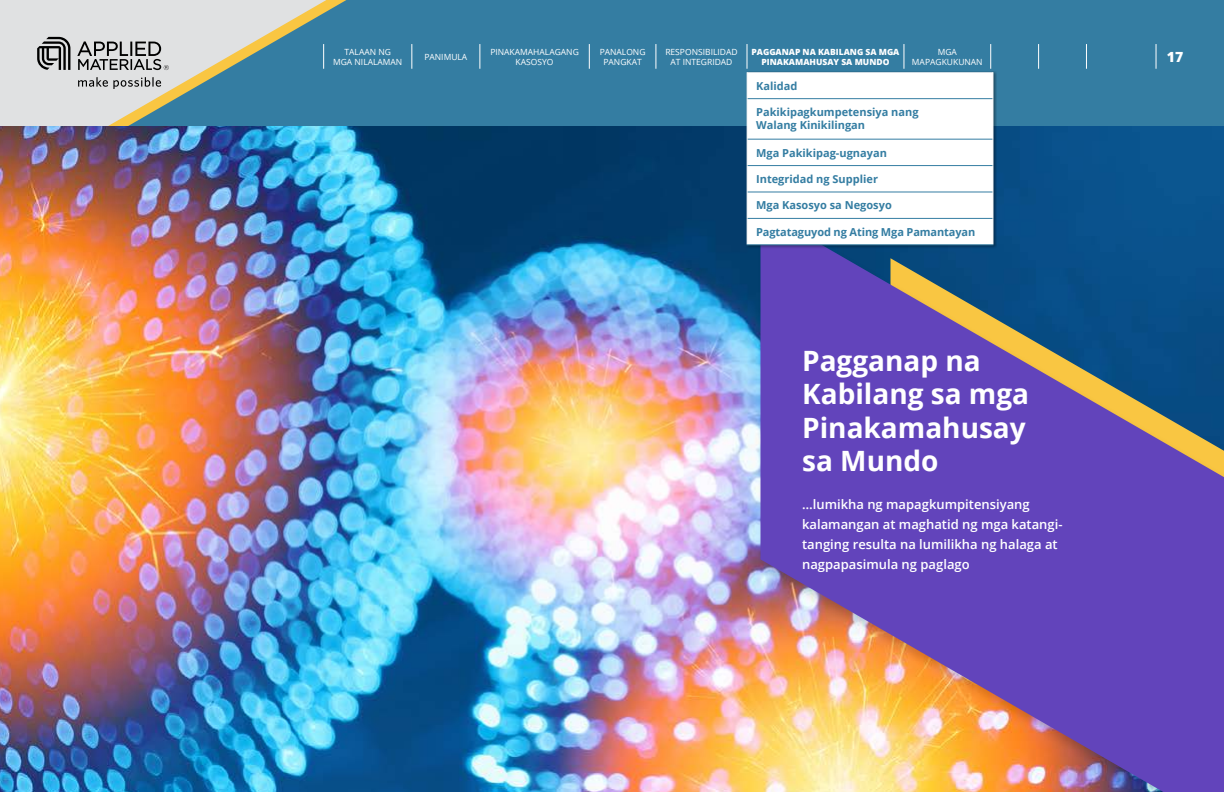
<style>
.page{position:relative;width:1224px;height:792px;background:#fff}
.page>*{position:absolute;margin:0;border:0;box-sizing:border-box;transform-origin:0 0}
.t1{font:700 28px/33.6px "Open Sans";color:#fff}
.t2{font:800 14px "Open Sans";color:#fff}
.t3{font:600 13px/20px "Open Sans";color:#fff}
.t4{font:700 11px/13.2px "Open Sans";color:#347da2}
.t5{font:8.5px/10.2px "Open Sans";color:#fff;text-align:center}
.t6{font:800 8.5px/10.2px "Open Sans";color:#fff;text-align:center}
</style>
<div class="page">
<div style="left:0;top:0;width:1224px;height:126px;background:#347da2"></div>
<svg style="left:0;top:0;width:333px;height:126px;fill:#e0e1e2"></svg>
<svg style="left:78px;top:77px;width:83px;height:12px"></svg>
<svg style="left:37px;top:37px;width:33px;height:33px"></svg>
<svg style="left:77px;top:41px;width:92px;height:29px"></svg>
<img style="left:0;top:126px;width:1224px;height:666px">
<svg style="left:760px;top:210px;width:464px;height:582px;fill:#6244bb"></svg>
<div style="left:745px;top:71px;width:252px;height:178px;background:#000;opacity:.4"></div>
<svg style="left:748px;top:72px;width:244px;height:172px"></svg>
<hr style="left:747px;top:99px;width:1px;height:40px;background:#fff">
<hr style="left:992px;top:99px;width:1px;height:40px;background:#fff">
<svg style="left:747px;top:139px;width:1px;height:105px"></svg>
<svg style="left:992px;top:139px;width:1px;height:105px"></svg>
<hr style="left:748px;top:98px;width:244px;height:1px;background:#347da2">
<hr style="left:747px;top:244px;width:246px;height:1px;background:#347da2">
<hr style="left:748px;top:139px;width:244px;height:1px;background:#347da2">
<hr style="left:748px;top:165px;width:244px;height:1px;background:#347da2">
<hr style="left:748px;top:192px;width:244px;height:1px;background:#347da2">
<hr style="left:748px;top:218px;width:244px;height:1px;background:#347da2">
<svg style="left:323px;top:44px;width:1px;height:25px"></svg>
<svg style="left:412px;top:44px;width:1px;height:25px"></svg>
<svg style="left:480px;top:44px;width:1px;height:25px"></svg>
<svg style="left:589px;top:44px;width:1px;height:25px"></svg>
<svg style="left:656px;top:44px;width:1px;height:25px"></svg>
<svg style="left:747px;top:44px;width:1px;height:55px"></svg>
<svg style="left:904px;top:44px;width:1px;height:25px"></svg>
<svg style="left:990px;top:44px;width:3px;height:55px"></svg>
<svg style="left:1038px;top:44px;width:1px;height:25px"></svg>
<svg style="left:1086px;top:44px;width:1px;height:25px"></svg>
<svg style="left:1156px;top:44px;width:1px;height:25px"></svg>
<p class="t5" style="left:333px;top:46px;width:71px">TALAAN NG<br>MGA NILALAMAN</p>
<p class="t5" style="left:424px;top:51px;width:44px">PANIMULA</p>
<p class="t5" style="left:490px;top:46px;width:90px">PINAKAMAHALAGANG<br>KASOSYO</p>
<p class="t5" style="left:600px;top:46px;width:47px">PANALONG<br>PANGKAT</p>
<p class="t5" style="left:665px;top:46px;width:74px">RESPONSIBILIDAD<br>AT INTEGRIDAD</p>
<p class="t6" style="left:752px;top:46px;width:149px">PAGGANAP NA KABILANG SA MGA<br>PINAKAMAHUSAY SA MUNDO</p>
<p class="t5" style="left:912px;top:46px;width:72px">MGA<br>MAPAGKUKUNAN</p>
<p class="t4" style="left:756px;top:79px;width:43px">Kalidad</p>
<p class="t4" style="left:756px;top:105px;width:164px">Pakikipagkumpetensiya nang<br>Walang Kinikilingan</p>
<p class="t4" style="left:756px;top:146px;width:132px">Mga Pakikipag-ugnayan</p>
<p class="t4" style="left:756px;top:172px;width:123px">Integridad ng Supplier</p>
<p class="t4" style="left:756px;top:199px;width:137px">Mga Kasosyo sa Negosyo</p>
<p class="t4" style="left:756px;top:225px;width:221px">Pagtataguyod ng Ating Mga Pamantayan</p>
<h1 class="t1" style="left:802px;top:343px;width:229px">Pagganap na<br>Kabilang sa mga<br>Pinakamahusay sa Mundo</h1>
<p class="t3" style="left:802px;top:494px;width:262px">…lumikha ng mapagkumpitensiyang kalamangan at maghatid ng mga katangi&shy;tanging resulta na lumilikha ng halaga at nagpapasimula ng paglago</p>
<p class="t2" style="left:1167px;top:46px;width:18px">17</p>
</div>
